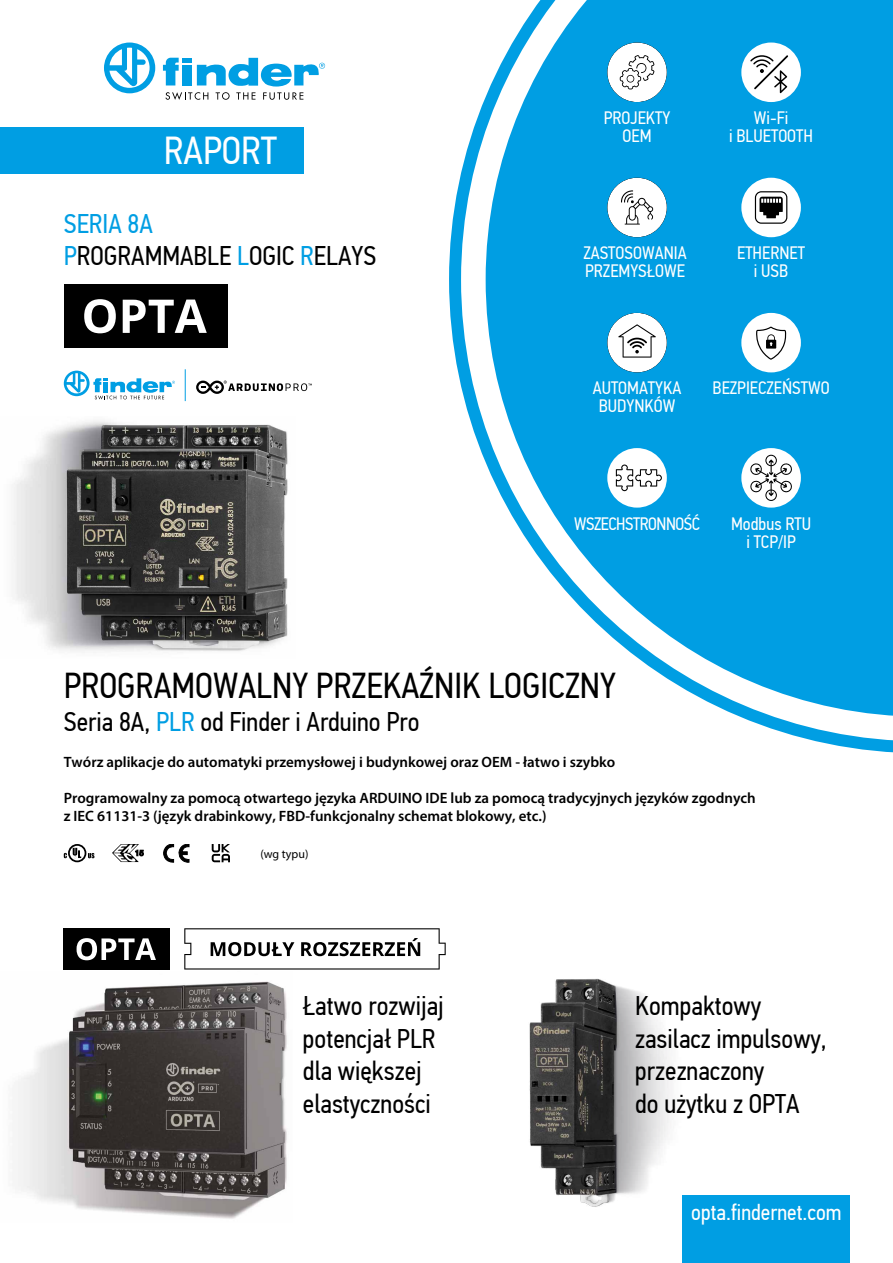
<style>
.page{position:relative;width:893px;height:1263px;background:#fff}
.page>*{position:absolute;margin:0;border:0;box-sizing:border-box;transform-origin:0 0}
.t1{font:39px "PF Din Text Cond Pro";color:#fff}
.t2{font:36px "PF Din Text Cond Pro";color:#000}
.t3{font:27px/32.4px "PF Din Text Cond Pro";color:#000}
.t4{font:22.5px "PF Din Text Cond Pro";color:#fff}
.t5{font:18px/18px "PF Din Text Cond Pro";color:#fff;text-align:center}
.t6{font:18px "PF Din Text Cond Pro";letter-spacing:-.025em;color:#fff}
.t7{font:600 15px/18px "Myriad Pro";color:#000}
.t8{font:12px "Myriad Pro";color:#000}
.s1{color:#009ee3}
</style>
<div class="page">
<img style="left:18px;top:981px;width:269px;height:238px">
<div style="left:682px;top:1195px;width:168px;height:68px;background:#009ee3"></div>
<div style="left:0;top:128px;width:304px;height:46px;background:#009ee3"></div>
<svg style="left:449px;top:96px;width:444px;height:657px"></svg>
<svg style="left:486px;top:0;width:407px;height:717px;fill:#009ee3"></svg>
<svg style="left:64px;top:371px;width:111px;height:28px"></svg>
<svg style="left:196px;top:381px;width:116px;height:13px"></svg>
<hr style="left:185px;top:369px;width:1px;height:32px;background:#009ee3">
<svg style="left:104px;top:43px;width:51px;height:50px"></svg>
<svg style="left:163px;top:58px;width:162px;height:42px"></svg>
<div style="left:65px;top:284px;width:163px;height:64px;background:#000"></div>
<svg style="left:84px;top:299px;width:32px;height:34px"></svg>
<svg style="left:123px;top:300px;width:84px;height:33px"></svg>
<img style="left:529px;top:978px;width:143px;height:229px">
<img style="left:13px;top:420px;width:275px;height:231px">
<div style="left:741px;top:43px;width:60px;height:59px;background:#fff;border-radius:50%"></div>
<svg style="left:750px;top:55px;width:38px;height:38px"></svg>
<div style="left:741px;top:178px;width:60px;height:59px;background:#fff;border-radius:50%"></div>
<svg style="left:755px;top:191px;width:32px;height:33px"></svg>
<div style="left:741px;top:448px;width:60px;height:60px;background:#fff;border-radius:50%"></div>
<svg style="left:749px;top:455px;width:44px;height:46px"></svg>
<svg style="left:212px;top:844px;width:18px;height:18px"></svg>
<svg style="left:164px;top:844px;width:25px;height:18px"></svg>
<svg style="left:88px;top:853px;width:6px;height:5px"></svg>
<div style="left:68px;top:844px;width:18px;height:18px;border:2px solid #000;border-radius:50%"></div>
<svg style="left:64px;top:853px;width:3px;height:5px"></svg>
<svg style="left:73px;top:848px;width:8px;height:10px"></svg>
<svg style="left:112px;top:844px;width:32px;height:18px"></svg>
<div style="left:741px;top:313px;width:60px;height:59px;background:#fff;border-radius:50%"></div>
<svg style="left:756px;top:327px;width:31px;height:33px"></svg>
<svg style="left:184px;top:928px;width:262px;height:41px"></svg>
<div style="left:64px;top:928px;width:106px;height:41px;background:#000"></div>
<svg style="left:77px;top:938px;width:79px;height:22px"></svg>
<div style="left:607px;top:178px;width:60px;height:59px;background:#fff;border-radius:50%"></div>
<svg style="left:621px;top:190px;width:32px;height:35px"></svg>
<div style="left:607px;top:43px;width:60px;height:59px;background:#fff;border-radius:50%"></div>
<svg style="left:620px;top:55px;width:34px;height:34px"></svg>
<div style="left:607px;top:313px;width:60px;height:59px;background:#fff;border-radius:50%"></div>
<svg style="left:618px;top:324px;width:38px;height:34px"></svg>
<div style="left:607px;top:448px;width:60px;height:60px;background:#fff;border-radius:50%"></div>
<svg style="left:616px;top:464px;width:46px;height:27px"></svg>
<h1 class="t1" style="left:164px;top:128px;width:114px">RAPORT</h1>
<h3 class="t3" style="left:64px;top:207px;width:314px"><span class="s1">SERIA A8<br>P</span>ROGRAMMABLE <span class="s1">L</span>OGIC <span class="s1">R</span>ELAYS</h3>
<p class="t5" style="left:604px;top:109px;width:68px">PROJEKTY<br>OEM</p>
<p class="t5" style="left:729px;top:109px;width:85px">Wi-Fi<br>i BLUETOOTH</p>
<p class="t5" style="left:583px;top:244px;width:105px;text-align:left">ZASTOSOWANIA<br>PRZEMYSŁOWE</p>
<p class="t5" style="left:737px;top:244px;width:69px">ETHERNET i USB</p>
<p class="t5" style="left:593px;top:379px;width:90px">AUTOMATYKA<br>BUDYNKÓW</p>
<p class="t5" style="left:712px;top:379px;width:119px">BEZPIECZEŃSTWO</p>
<p class="t6" style="left:574px;top:513px;width:127px">WSZECHSTRONNOŚĆ</p>
<p class="t5" style="left:731px;top:514px;width:81px">Modbus RTU i TCP I P/</p>
<h2 class="t2" style="left:64px;top:665px;width:554px">PROGRAMOWALNY PRZEKAŹNIK LOGICZNY</h2>
<h3 class="t3" style="left:64px;top:705px;width:357px">Seria ,A8 <span class="s1">PLR</span> od Finder i Arduino Pro</h3>
<p class="t7" style="left:64px;top:752px;width:553px">Twórz aplikacje do automatyki przemysłowej i budynkowej oraz OEM - łatwo i szybko</p>
<p class="t7" style="left:64px;top:788px;width:693px">Programowalny za pomocą otwartego języka ARDUINO IDE lub za pomocą tradycyjnych języków zgodnych z IEC 61131-3 (język drabinkowy, FBD-funkcjonalny schemat blokowy, etc (.</p>
<p class="t8" style="left:261px;top:846px;width:49px">(wg typu(</p>
<h3 class="t3" style="left:303px;top:990px;width:142px">Łatwo rozwijaj potencjał PLR dla większej elastyczności</h3>
<h3 class="t3" style="left:635px;top:990px;width:193px">Kompaktowy zasilacz impulsowy, przeznaczony<br>do użytku z OPTA</h3>
<h3 class="t4" style="left:691px;top:1199px;width:152px">opta.findernet.com</h3>
</div>
